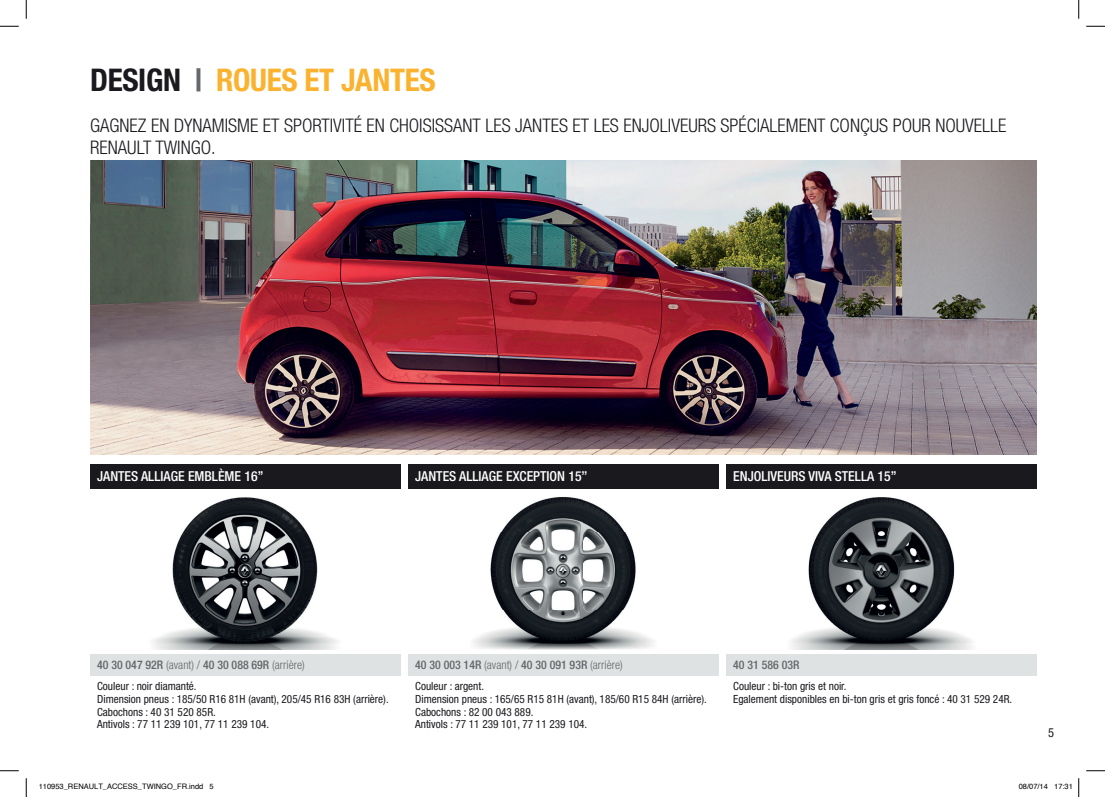
<style>
.page{position:relative;width:1105px;height:797px;background:#fff}
.page>*{position:absolute;margin:0;border:0;box-sizing:border-box;transform-origin:0 0}
.t1{font:700 condensed 31.25px "Helvetica Neue LT Std";letter-spacing:-.01em;color:#fbb22e}
.t2{font:300 condensed 18.75px/22.5px "Helvetica Neue LT Std";color:#1a191e}
.t3{font:500 condensed 13.75px "Helvetica Neue LT Std";color:#fff}
.t4{font:condensed 12.5px "Helvetica Neue LT Std";color:#1a191e}
.t5{font:500 condensed 11.88px "Helvetica Neue LT Std";color:#64676b}
.t6{font:condensed 11.25px/12.5px "Helvetica Neue LT Std";color:#1a191e}
.t7{font:7.5px "Helvetica";color:#000}
.s1{color:#1a191e}
.s2{color:#64676b}
.s3{font-weight:300}
</style>
<div class="page">
<div style="left:408px;top:654px;width:310px;height:21px;background:#dfe2e2"></div>
<div style="left:90px;top:654px;width:310px;height:21px;background:#dfe2e2"></div>
<div style="left:726px;top:464px;width:310px;height:25px;background:#1a191e"></div>
<div style="left:726px;top:654px;width:310px;height:21px;background:#dfe2e2"></div>
<img style="left:791px;top:497px;width:182px;height:152px">
<img style="left:472px;top:497px;width:183px;height:152px">
<img style="left:152px;top:497px;width:187px;height:152px">
<div style="left:408px;top:464px;width:310px;height:25px;background:#1a191e"></div>
<div style="left:90px;top:464px;width:310px;height:25px;background:#1a191e"></div>
<img style="left:90px;top:161px;width:946px;height:293px">
<svg style="left:0;top:25px;width:19px;height:2px"></svg>
<svg style="left:1086px;top:25px;width:19px;height:2px"></svg>
<svg style="left:0;top:770px;width:19px;height:1px"></svg>
<svg style="left:1086px;top:770px;width:19px;height:1px"></svg>
<svg style="left:25px;top:0;width:2px;height:19px"></svg>
<svg style="left:25px;top:778px;width:2px;height:19px"></svg>
<svg style="left:1078px;top:0;width:1px;height:19px"></svg>
<svg style="left:1078px;top:778px;width:1px;height:19px"></svg>
<h1 class="t1" style="left:90px;top:61px;width:347px"><span class="s1">DESIGN</span> <span class="s2">|</span> ROUES ET JANTES</h1>
<h2 class="t2" style="left:90px;top:114px;width:918px">GAGNEZ EN DYNAMISME ET SPORTIVITÉ EN CHOISISSANT LES JANTES ET LES ENJOLIVEURS SPÉCIALEMENT CONÇUS POUR NOUVELLE<br>RENAULT TWINGO.</h2>
<p class="t3" style="left:97px;top:468px;width:168px">JANTES ALLIAGE EMBLÈME 16’’</p>
<p class="t3" style="left:415px;top:468px;width:174px">JANTES ALLIAGE EXCEPTION 15’’</p>
<p class="t3" style="left:733px;top:468px;width:165px">ENJOLIVEURS VIVA STELLA 15”</p>
<p class="t5" style="left:97px;top:657px;width:209px">40 30 047 92R <span class="s3">(avant) /</span> 40 30 088 69R <span class="s3">(arrière)</span></p>
<p class="t5" style="left:415px;top:657px;width:209px">40 30 003 14R <span class="s3">(avant) /</span> 40 30 091 93R <span class="s3">(arrière)</span></p>
<p class="t6" style="left:97px;top:680px;width:293px">Couleur : noir diamanté.<br>Dimension pneus : 185/50 R16 81H (avant), 205/45 R16 83H (arrière).<br>Cabochons : 40 31 520 85R.<br>Antivols : 77 11 239 101, 77 11 239 104.</p>
<p class="t6" style="left:415px;top:680px;width:293px">Couleur : argent.<br>Dimension pneus : 165/65 R15 81H (avant), 185/60 R15 84H (arrière).<br>Cabochons : 82 00 043 889.<br>Antivols : 77 11 239 101, 77 11 239 104.</p>
<p class="t5" style="left:733px;top:657px;width:68px">40 31 586 03R</p>
<p class="t6" style="left:733px;top:680px;width:281px">Couleur : bi-ton gris et noir.<br>Egalement disponibles en bi-ton gris et gris foncé : 40 31 529 24R.</p>
<p class="t4" style="left:1048px;top:725px;width:7px">5</p>
<p class="t7" style="left:39px;top:781px;width:177px">110953_RENAULT_ACCESS_TWINGO_FR.indd 5</p>
<p class="t7" style="left:1019px;top:781px;width:56px">08/07/14 17:31</p>
</div>
